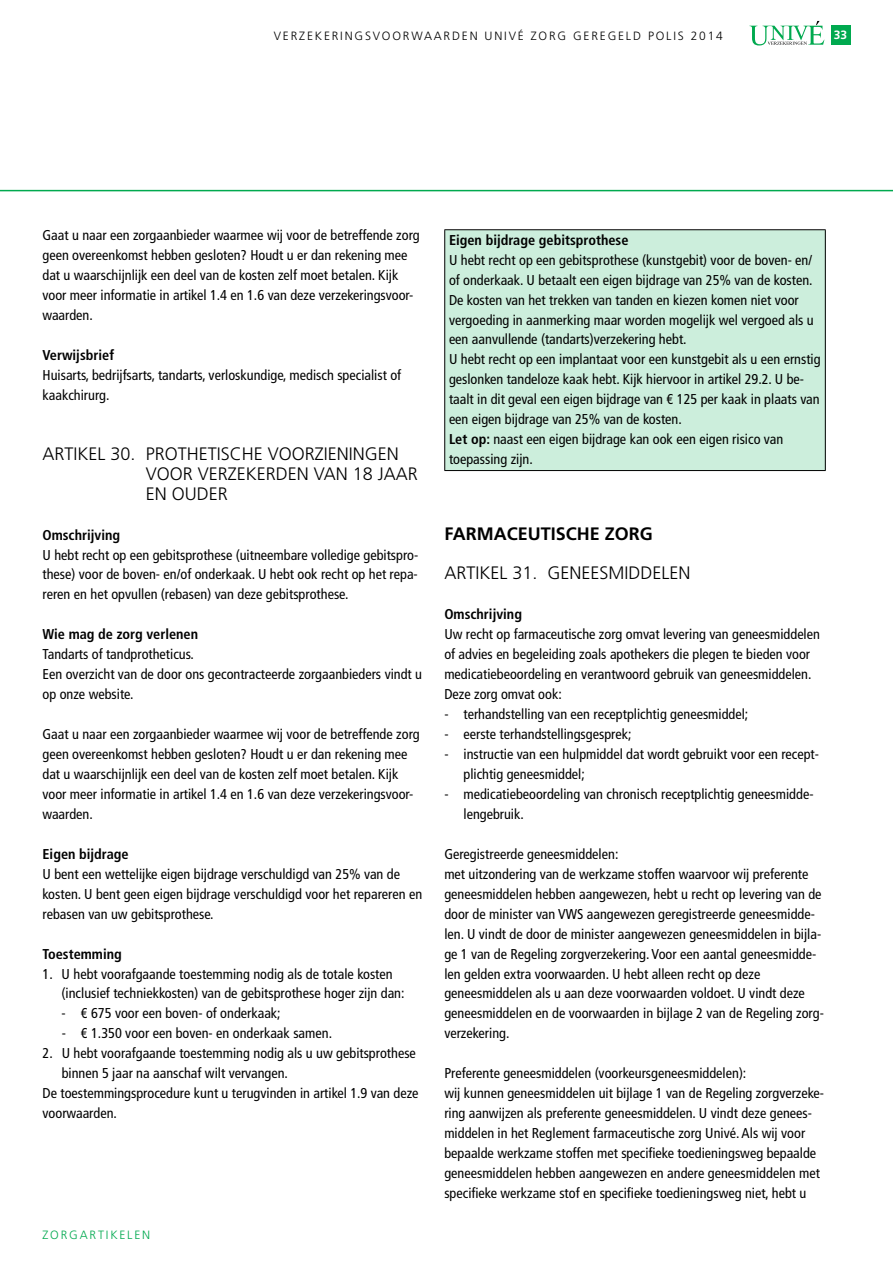
<style>
.page{position:relative;width:893px;height:1263px;background:#fff}
.page>*{position:absolute;margin:0;border:0;box-sizing:border-box;transform-origin:0 0}
.t1{font:300 18px/20px "Frutiger";color:#000}
.t2{font:700 18px "Frutiger";color:#000}
.t3{font:condensed 14.25px/20px "Frutiger";color:#000}
.t4{font:700 condensed 14.25px "Frutiger";color:#000}
.t5{font:300 12px "Frutiger";letter-spacing:.15em;color:#000}
.t6{font:300 12px "Frutiger";color:#00a94f}
.t7{font:700 12px "Frutiger";color:#fff}
.s1{font-weight:700}
</style>
<div class="page">
<svg style="left:0;top:189px;width:893px;height:2px;background:#6ece9a"></svg>
<div style="left:831px;top:26px;width:19px;height:19px;background:#00a94f"></div>
<svg style="left:749px;top:21px;width:75px;height:25px"></svg>
<div style="left:445px;top:230px;width:380px;height:240px;background:#cceedc"></div>
<hr style="left:444px;top:229px;width:382px;height:1px;background:#000">
<hr style="left:444px;top:230px;width:1px;height:240px;background:#000">
<hr style="left:825px;top:230px;width:1px;height:240px;background:#000">
<hr style="left:444px;top:470px;width:382px;height:1px;background:#000">
<p class="t5" style="left:274px;top:29px;width:451px">VERZEKERINGSVOORWAARDEN UNIVÉ ZORG GEREGELD POLIS 2014</p>
<p class="t7" style="left:834px;top:27px;width:15px">33</p>
<p class="t3" style="left:43px;top:225px;width:379px">Gaat u naar een zorgaanbieder waarmee wij voor de betreffende zorg geen overeenkomst hebben gesloten? Houdt u er dan rekening mee dat u waarschijnlijk een deel van de kosten zelf moet betalen. Kijk voor meer informatie in artikel 1.4 en 1.6 van deze verzekeringsvoor&shy;waarden.</p>
<p class="t4" style="left:43px;top:347px;width:73px">Verwijsbrief</p>
<p class="t3" style="left:43px;top:365px;width:360px">Huisarts, bedrijfsarts, tandarts, verloskundige, medisch specialist of kaakchirurg.</p>
<p class="t1" style="left:146px;top:444px;width:274px;text-indent:-103px">ARTIKEL 30. PROTHETISCHE VOORZIENINGEN<br>VOOR VERZEKERDEN VAN 18 JAAR<br>EN OUDER</p>
<p class="t4" style="left:43px;top:526px;width:79px">Omschrijving</p>
<p class="t3" style="left:43px;top:545px;width:377px;text-align:justify">U hebt recht op een gebitsprothese (uitneembare volledige gebitspro&shy;these) voor de boven- en/of onderkaak. U hebt ook recht op het repa&shy;reren en het opvullen (rebasen) van deze gebitsprothese.</p>
<p class="t4" style="left:43px;top:626px;width:157px">Wie mag de zorg verlenen</p>
<p class="t3" style="left:43px;top:644px;width:381px">Tandarts of tandprotheticus.<br>Een overzicht van de door ons gecontracteerde zorgaanbieders vindt u op onze website.</p>
<p class="t3" style="left:43px;top:724px;width:379px">Gaat u naar een zorgaanbieder waarmee wij voor de betreffende zorg geen overeenkomst hebben gesloten? Houdt u er dan rekening mee dat u waarschijnlijk een deel van de kosten zelf moet betalen. Kijk voor meer informatie in artikel 1.4 en 1.6 van deze verzekeringsvoor&shy;waarden.</p>
<p class="t4" style="left:43px;top:845px;width:88px">Eigen bijdrage</p>
<p class="t3" style="left:43px;top:864px;width:381px">U bent een wettelijke eigen bijdrage verschuldigd van 25% van de kosten. U bent geen eigen bijdrage verschuldigd voor het repareren en rebasen van uw gebitsprothese.</p>
<p class="t4" style="left:43px;top:945px;width:81px">Toestemming</p>
<p class="t3" style="left:62px;top:964px;width:344px;text-indent:-19px">1. U hebt voorafgaande toestemming nodig als de totale kosten (inclusief techniekkosten) van de gebitsprothese hoger zijn dan:</p>
<p class="t3" style="left:62px;top:1003px;width:221px">- € 675 voor een boven- of onderkaak;</p>
<p class="t3" style="left:62px;top:1023px;width:272px">- € 1.350 voor een boven- en onderkaak samen.</p>
<p class="t3" style="left:43px;top:1043px;width:375px">2. U hebt voorafgaande toestemming nodig als u uw gebitsprothese</p>
<p class="t3" style="left:62px;top:1063px;width:228px">binnen 5 jaar na aanschaf wilt vervangen.</p>
<p class="t3" style="left:43px;top:1083px;width:378px">De toestemmingsprocedure kunt u terugvinden in artikel 1.9 van deze</p>
<p class="t3" style="left:43px;top:1103px;width:76px">voorwaarden.</p>
<p class="t6" style="left:43px;top:1228px;width:18px">ZORG</p>
<p class="t6" style="left:80px;top:1228px;width:40px">ART IKELEN</p>
<p class="t4" style="left:449px;top:231px;width:181px">Eigen bijdrage gebitsprothese</p>
<p class="t3" style="left:449px;top:250px;width:373px">U hebt recht op een gebitsprothese (kunstgebit) voor de boven- en/ of onderkaak. U betaalt een eigen bijdrage van 25% van de kosten.<br>De kosten van het trekken van tanden en kiezen komen niet voor vergoeding in aanmerking maar worden mogelijk wel vergoed als u een aanvullende (tandarts)verzekering hebt.<br>U hebt recht op een implantaat voor een kunstgebit als u een ernstig geslonken tandeloze kaak hebt. Kijk hiervoor in artikel 29.2. U be&shy;taalt in dit geval een eigen bijdrage van € 125 per kaak in plaats van een eigen bijdrage van 25% van de kosten.<br><span class="s1">Let op:</span> naast een eigen bijdrage kan ook een eigen risico van toepassing zijn.</p>
<p class="t2" style="left:444px;top:523px;width:208px">FARMACEUTISCHE ZORG</p>
<p class="t1" style="left:444px;top:563px;width:248px">ARTIKEL 31. G ENEESMIDDELEN</p>
<p class="t4" style="left:444px;top:606px;width:79px">Omschrijving</p>
<p class="t3" style="left:444px;top:624px;width:377px">Uw recht op farmaceutische zorg omvat levering van geneesmiddelen of advies en begeleiding zoals apothekers die plegen te bieden voor medicatiebeoordeling en verantwoord gebruik van geneesmiddelen.<br>Deze zorg omvat ook:</p>
<p class="t3" style="left:444px;top:704px;width:305px">- terhandstelling van een receptplichtig geneesmiddel;</p>
<p class="t3" style="left:444px;top:724px;width:189px">- eerste terhandstellingsgesprek;</p>
<p class="t3" style="left:463px;top:744px;width:357px;text-indent:-19px">- instructie van een hulpmiddel dat wordt gebruikt voor een recept&shy;plichtig geneesmiddel;</p>
<p class="t3" style="left:463px;top:784px;width:352px;text-indent:-19px">- medicatiebeoordeling van chronisch receptplichtig geneesmidde&shy;lengebruik.</p>
<p class="t3" style="left:444px;top:844px;width:381px">Geregistreerde geneesmiddelen:<br>met uitzondering van de werkzame stoffen waarvoor wij preferente geneesmiddelen hebben aangewezen, hebt u recht op levering van de door de minister van VWS aangewezen geregistreerde geneesmidde&shy;len. U vindt de door de minister aangewezen geneesmiddelen in bijla&shy;ge 1 van de Regeling zorgverzekering. Voor een aantal geneesmidde&shy;len gelden extra voorwaarden. U hebt alleen recht op deze geneesmiddelen als u aan deze voorwaarden voldoet. U vindt deze geneesmiddelen en de voorwaarden in bijlage 2 van de Regeling zorg&shy;verzekering.</p>
<p class="t3" style="left:444px;top:1063px;width:381px">Preferente geneesmiddelen (voorkeursgeneesmiddelen):<br>wij kunnen geneesmiddelen uit bijlage 1 van de Regeling zorgverzeke&shy;ring aanwijzen als preferente geneesmiddelen. U vindt deze genees&shy;middelen in het Reglement farmaceutische zorg Univé. Als wij voor bepaalde werkzame stoffen met specifieke toedieningsweg bepaalde geneesmiddelen hebben aangewezen en andere geneesmiddelen met specifieke werkzame stof en specifieke toedieningsweg niet, hebt u</p>
</div>
